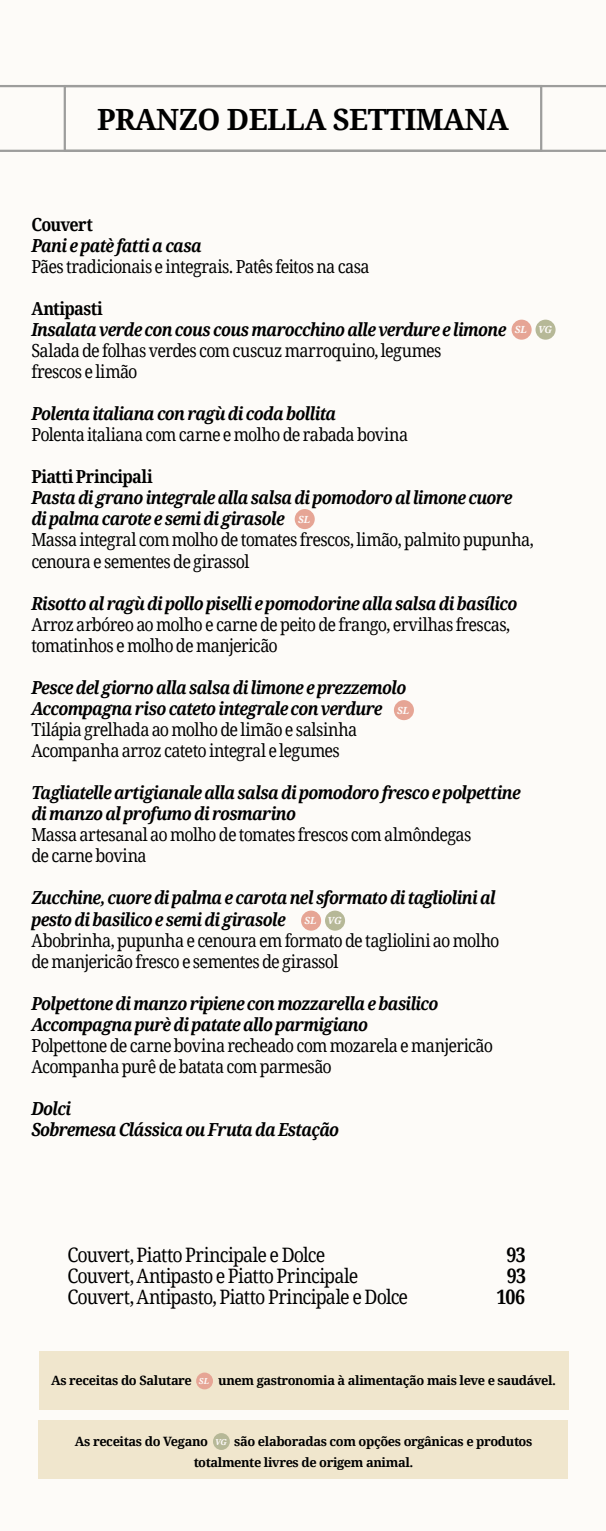
<style>
.page{position:relative;width:606px;height:1531px;background:#fdfbf8}
.page>*{position:absolute;margin:0;border:0;box-sizing:border-box;transform-origin:0 0}
.t1{font:700 29.25px "Droid Serif";letter-spacing:-.02em;color:#000}
.t2{font:19.8px "Droid Serif";letter-spacing:-.045em;color:#000;scale:.9 1}
.t3{font:700 19.8px "Droid Serif";letter-spacing:-.04em;color:#000;scale:.9 1}
.t4{font:18px/21.2px "Droid Serif";letter-spacing:-.04em;color:#000;scale:.9 1}
.t5{font:italic 700 18px/21.2px "Droid Serif";letter-spacing:-.045em;color:#000;scale:.9 1}
.t6{font:700 18px "Droid Serif";letter-spacing:-.035em;color:#000;scale:.9 1}
.t7{font:700 12.83px/21.4px "Droid Serif";letter-spacing:-.03em;color:#000}
.t8{font:italic 700 9.9px "Droid Serif";letter-spacing:-.01em;color:#fdfaf9}
.t9{font:italic 700 8.33px "Droid Serif";color:#fdfaf9}
</style>
<div class="page">
<svg style="left:0;top:85px;width:606px;height:67px"></svg>
<div style="left:39px;top:1351px;width:529px;height:58px;background:#f0e6cd"></div>
<div style="left:196px;top:1372px;width:17px;height:17px;background:#e6a595;border-radius:50%"></div>
<div style="left:39px;top:1420px;width:529px;height:58px;background:#f0e6cd"></div>
<div style="left:213px;top:1433px;width:17px;height:17px;background:#b6b897;border-radius:50%"></div>
<div style="left:301px;top:910px;width:20px;height:21px;background:#e6a595;border-radius:50%"></div>
<div style="left:325px;top:910px;width:20px;height:21px;background:#b6b897;border-radius:50%"></div>
<div style="left:394px;top:700px;width:20px;height:20px;background:#e6a595;border-radius:50%"></div>
<div style="left:512px;top:320px;width:20px;height:20px;background:#e6a595;border-radius:50%"></div>
<div style="left:535px;top:320px;width:20px;height:20px;background:#b6b897;border-radius:50%"></div>
<div style="left:295px;top:509px;width:20px;height:20px;background:#e6a595;border-radius:50%"></div>
<h1 class="t1" style="left:97px;top:101px;width:413px">PRANZO DELLA SETTIMANA</h1>
<p class="t6" style="left:31px;top:213px;width:70px">Couvert</p>
<p class="t5" style="left:31px;top:235px;width:191px">Pani e patè fatti a casa</p>
<p class="t4" style="left:31px;top:256px;width:377px">Pães tradicionais e integrais. Patês feitos na casa</p>
<p class="t6" style="left:31px;top:297px;width:81px">Antipasti</p>
<p class="t5" style="left:31px;top:319px;width:529px">Insalata verde con cous cous marocchino alle verdure e limone</p>
<p class="t4" style="left:31px;top:340px;width:457px">Salada de folhas verdes com cuscuz marroquino, legumes frescos e limão</p>
<p class="t5" style="left:31px;top:403px;width:340px">Polenta italiana con ragù di coda bollita</p>
<p class="t4" style="left:31px;top:424px;width:420px">Polenta italiana com carne e molho de rabada bovina</p>
<p class="t6" style="left:31px;top:466px;width:136px">Piatti Principali</p>
<p class="t5" style="left:31px;top:487px;width:536px">Pasta di grano integrale alla salsa di pomodoro al limone cuore di palma carote e semi di girasole</p>
<p class="t4" style="left:31px;top:530px;width:560px">Massa integral com molho de tomates frescos, limão, palmito pupunha, cenoura e sementes de girassol</p>
<p class="t5" style="left:31px;top:593px;width:542px">Risotto al ragù di pollo piselli e pomodorine alla salsa di basílico</p>
<p class="t4" style="left:31px;top:614px;width:534px">Arroz arbóreo ao molho e carne de peito de frango, ervilhas frescas, tomatinhos e molho de manjericão</p>
<p class="t5" style="left:31px;top:677px;width:418px">Pesce del giorno alla salsa di limone e prezzemolo<br>Accompagna riso cateto integrale con verdure</p>
<p class="t4" style="left:31px;top:719px;width:364px">Tilápia grelhada ao molho de limão e salsinha<br>Acompanha arroz cateto integral e legumes</p>
<p class="t5" style="left:31px;top:782px;width:545px">Tagliatelle artigianale alla salsa di pomodoro fresco e polpettine di manzo al profumo di rosmarino</p>
<p class="t4" style="left:31px;top:824px;width:490px">Massa artesanal ao molho de tomates frescos com almôndegas de carne bovina</p>
<p class="t5" style="left:31px;top:887px;width:518px">Zucchine, cuore di palma e carota nel sformato di tagliolini al pesto di basilico e semi di girasole</p>
<p class="t4" style="left:31px;top:930px;width:522px">Abobrinha, pupunha e cenoura em formato de tagliolini ao molho de manjericão fresco e sementes de girassol</p>
<p class="t5" style="left:31px;top:993px;width:454px">Polpettone di manzo ripiene con mozzarella e basilico<br>Accompagna purè di patate allo parmigiano</p>
<p class="t4" style="left:31px;top:1035px;width:515px">Polpettone de carne bovina recheado com mozarela e manjericão<br>Acompanha purê de batata com parmesão</p>
<p class="t5" style="left:31px;top:1098px;width:344px">Dolci<br>Sobremesa Clássica ou Fruta da Estação</p>
<p class="t8" style="left:515px;top:324px;width:39px">SL VG</p>
<p class="t8" style="left:298px;top:513px;width:14px">SL</p>
<p class="t8" style="left:397px;top:704px;width:14px">SL</p>
<p class="t8" style="left:304px;top:914px;width:39px">SL VG</p>
<p class="t2" style="left:67px;top:1242px;width:288px">Couvert, Piatto Principale e Dolce</p>
<p class="t3" style="left:507px;top:1242px;width:23px">93</p>
<p class="t2" style="left:67px;top:1263px;width:325px">Couvert, Antipasto e Piatto Principale</p>
<p class="t3" style="left:507px;top:1263px;width:23px">93</p>
<p class="t2" style="left:67px;top:1285px;width:380px">Couvert, Antipasto, Piatto Principale e Dolce</p>
<p class="t3" style="left:497px;top:1285px;width:33px">106</p>
<p class="t7" style="left:51px;top:1370px;width:142px">As receitas do Salutare</p>
<p class="t7" style="left:218px;top:1370px;width:339px">unem gastronomia à alimentação mais leve e saudável.</p>
<p class="t9" style="left:199px;top:1376px;width:12px">SL</p>
<p class="t7" style="left:75px;top:1430px;width:135px">As receitas do Vegano</p>
<p class="t7" style="left:194px;top:1430px;width:340px;text-indent:41px">são elaboradas com opções orgânicas e produtos totalmente livres de origem animal.</p>
<p class="t9" style="left:215px;top:1436px;width:13px">VG</p>
</div>
